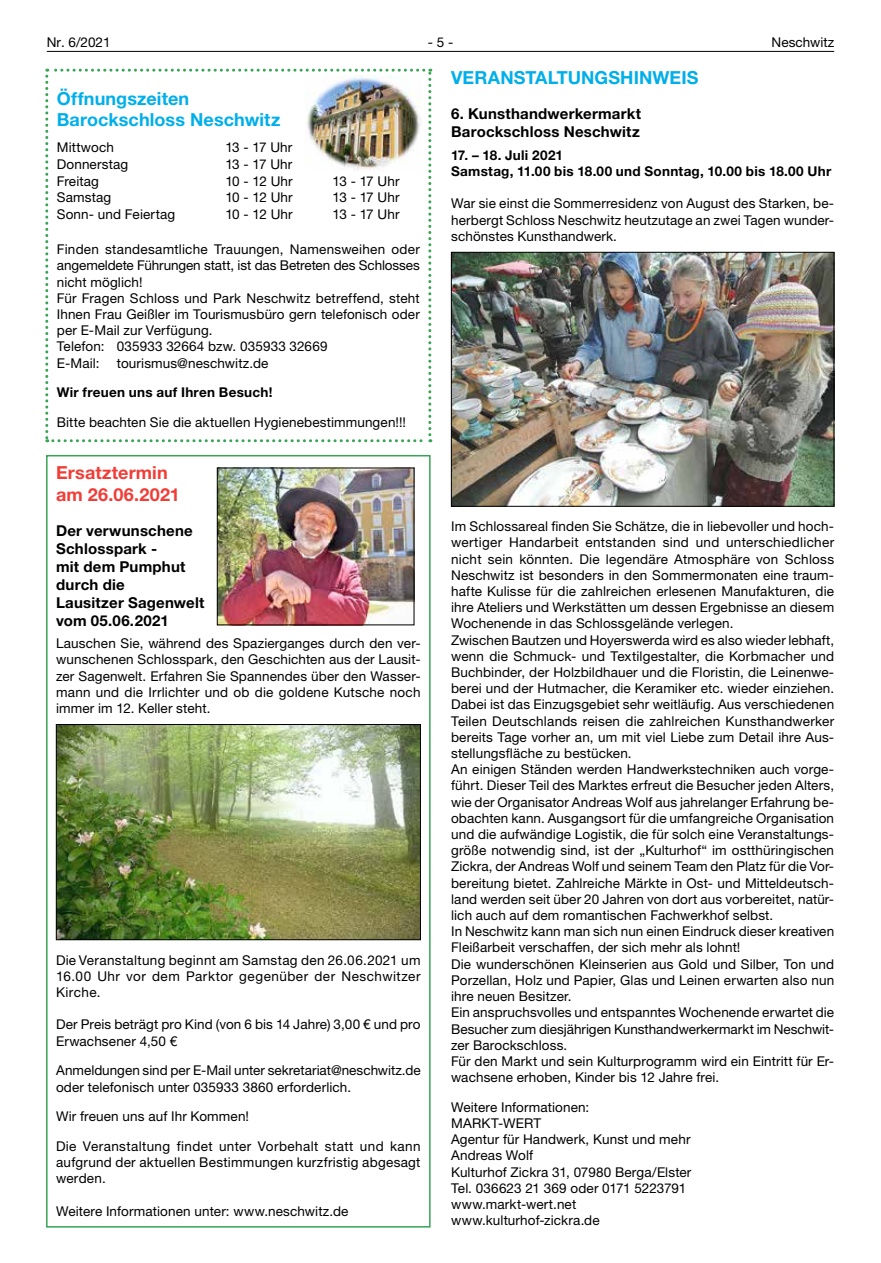
<style>
.page{position:relative;width:881px;height:1263px;background:#fff}
.page>*{position:absolute;margin:0;border:0;box-sizing:border-box;transform-origin:0 0}
.t1{font:700 18px/21.6px "Helvetica Neue LT";letter-spacing:.005em;color:#00afea}
.t2{font:700 18px/21.6px "Helvetica Neue LT";letter-spacing:.01em;color:#f13d37}
.t3{font:700 15px/18px "Helvetica Neue LT";letter-spacing:.015em;color:#000}
.t4{font:13.5px/16.2px "Helvetica Neue LT";letter-spacing:.01em;color:#000}
.t5{font:700 13.5px/16.2px "Helvetica Neue LT";letter-spacing:.02em;color:#000}
</style>
<div class="page">
<hr style="left:47px;top:51px;width:786px;height:1px;background:#000">
<svg style="left:45px;top:69px;width:386px;height:373px"></svg>
<img style="left:305px;top:76px;width:116px;height:94px">
<img style="left:58px;top:726px;width:360px;height:212px">
<div style="left:56px;top:724px;width:364px;height:216px;border:1px solid #000"></div>
<div style="left:46px;top:455px;width:384px;height:772px;border:2px solid #38a555"></div>
<img style="left:219px;top:470px;width:193px;height:153px">
<img style="left:453px;top:254px;width:378px;height:250px">
<div style="left:451px;top:252px;width:382px;height:254px;border:1px solid #000"></div>
<p class="t4" style="left:47px;top:34px;width:65px">Nr. 6/2021</p>
<p class="t4" style="left:427px;top:34px;width:27px">- 5 -</p>
<p class="t4" style="left:771px;top:34px;width:64px">Neschwitz</p>
<h1 class="t1" style="left:57px;top:87px;width:225px">Öffnungszeiten<br>Barockschloss Neschwitz</h1>
<p class="t4" style="left:57px;top:139px;width:59px">Mittwoch</p>
<p class="t4" style="left:225px;top:139px;width:68px">13 - 17 Uhr</p>
<p class="t4" style="left:57px;top:156px;width:73px">Donnerstag</p>
<p class="t4" style="left:225px;top:156px;width:68px">13 - 17 Uhr</p>
<p class="t4" style="left:57px;top:173px;width:44px">Freitag</p>
<p class="t4" style="left:225px;top:173px;width:69px">10 - 12 Uhr</p>
<p class="t4" style="left:332px;top:173px;width:68px">13 - 17 Uhr</p>
<p class="t4" style="left:57px;top:189px;width:56px">Samstag</p>
<p class="t4" style="left:225px;top:189px;width:69px">10 - 12 Uhr</p>
<p class="t4" style="left:332px;top:189px;width:68px">13 - 17 Uhr</p>
<p class="t4" style="left:57px;top:206px;width:120px">Sonn- und Feiertag</p>
<p class="t4" style="left:225px;top:206px;width:69px">10 - 12 Uhr</p>
<p class="t4" style="left:332px;top:206px;width:68px">13 - 17 Uhr</p>
<p class="t4" style="left:57px;top:241px;width:364px">Finden standesamtliche Trauungen, Namensweihen oder angemeldete Führungen statt, ist das Betreten des Schlosses nicht möglich!<br>Für Fragen Schloss und Park Neschwitz betreffend, steht Ihnen Frau Geißler im Tourismusbüro gern telefonisch oder per E-Mail zur Verfügung.<br>Telefon: 035933 32664 bzw. 035933 32669<br>E-Mail:</p>
<p class="t4" style="left:117px;top:354px;width:153px">tourismus@neschwitz.de</p>
<p class="t5" style="left:57px;top:384px;width:217px">Wir freuen uns auf Ihren Besuch!</p>
<p class="t4" style="left:57px;top:414px;width:350px">Bitte beachten Sie die aktuellen Hygienebestimmungen!!!</p>
<h1 class="t2" style="left:56px;top:461px;width:125px">Ersatztermin am 26.06.2021</h1>
<p class="t3" style="left:56px;top:521px;width:150px">Der verwunschene<br>Schlosspark -<br>mit dem Pumphut durch die<br>Lausitzer Sagenwelt vom 05.06.2021</p>
<p class="t4" style="left:56px;top:635px;width:366px;text-align:justify">Lauschen Sie, während des Spazierganges durch den ver&shy;wunschenen Schlosspark, den Geschichten aus der Lausit&shy;zer Sagenwelt. Erfahren Sie Spannendes über den Wasser&shy;mann und die Irrlichter und ob die goldene Kutsche noch immer im 12. Keller steht.</p>
<p class="t4" style="left:56px;top:951px;width:366px;text-align:justify">Die Veranstaltung beginnt am Samstag den 26.06.2021 um 16.00 Uhr vor dem Parktor gegenüber der Neschwitzer Kirche.</p>
<p class="t4" style="left:56px;top:1016px;width:366px">Der Preis beträgt pro Kind (von 6 bis 14 Jahre) 3,00 € und pro<br>Erwachsener 4,50 €</p>
<p class="t4" style="left:56px;top:1062px;width:366px">Anmeldungen sind per E-Mail unter sekretariat@neschwitz.de oder telefonisch unter 035933 3860 erforderlich.</p>
<p class="t4" style="left:56px;top:1108px;width:194px">Wir freuen uns auf Ihr Kommen!</p>
<p class="t4" style="left:56px;top:1138px;width:366px;text-align:justify">Die Veranstaltung findet unter Vorbehalt statt und kann aufgrund der aktuellen Bestimmungen kurzfristig abgesagt werden.</p>
<p class="t4" style="left:56px;top:1203px;width:294px">Weitere Informationen unter: www.neschwitz.de</p>
<h1 class="t1" style="left:451px;top:67px;width:249px">VERANSTALTUNGSHINWEIS</h1>
<p class="t3" style="left:451px;top:105px;width:191px">6. Kunsthandwerkermarkt<br>Barockschloss Neschwitz</p>
<p class="t5" style="left:451px;top:147px;width:381px">17. – 18. Juli 2021<br>Samstag, 11.00 bis 18.00 und Sonntag, 10.00 bis 18.00 Uhr</p>
<p class="t4" style="left:451px;top:195px;width:384px;text-align:justify">War sie einst die Sommerresidenz von August des Starken, be&shy;herbergt Schloss Neschwitz heutzutage an zwei Tagen wunder&shy;schönstes Kunsthandwerk.</p>
<p class="t4" style="left:451px;top:518px;width:384px">Im Schlossareal finden Sie Schätze, die in liebevoller und hoch&shy;wertiger Handarbeit entstanden sind und unterschiedlicher nicht sein könnten. Die legendäre Atmosphäre von Schloss Neschwitz ist besonders in den Sommermonaten eine traum&shy;hafte Kulisse für die zahlreichen erlesenen Manufakturen, die ihre Ateliers und Werkstätten um dessen Ergebnisse an diesem Wochenende in das Schlossgelände verlegen.<br>Zwischen Bautzen und Hoyerswerda wird es also wieder lebhaft, wenn die Schmuck- und Textilgestalter, die Korbmacher und Buchbinder, der Holzbildhauer und die Floristin, die Leinenwe&shy;berei und der Hutmacher, die Keramiker etc. wieder einziehen.<br>Dabei ist das Einzugsgebiet sehr weitläufig. Aus verschiedenen Teilen Deutschlands reisen die zahlreichen Kunsthandwerker bereits Tage vorher an, um mit viel Liebe zum Detail ihre Aus&shy;stellungsfläche zu bestücken.<br>An einigen Ständen werden Handwerkstechniken auch vorge&shy;führt. Dieser Teil des Marktes erfreut die Besucher jeden Alters, wie der Organisator Andreas Wolf aus jahrelanger Erfahrung be&shy;obachten kann. Ausgangsort für die umfangreiche Organisation und die aufwändige Logistik, die für solch eine Veranstaltungs&shy;größe notwendig sind, ist der „Kulturhof“ im ostthüringischen Zickra, der Andreas Wolf und seinem Team den Platz für die Vor&shy;bereitung bietet. Zahlreiche Märkte in Ost- und Mitteldeutsch&shy;land werden seit über 20 Jahren von dort aus vorbereitet, natür&shy;lich auch auf dem romantischen Fachwerkhof selbst.<br>In Neschwitz kann man sich nun einen Eindruck dieser kreativen Fleißarbeit verschaffen, der sich mehr als lohnt!<br>Die wunderschönen Kleinserien aus Gold und Silber, Ton und Porzellan, Holz und Papier, Glas und Leinen erwarten also nun ihre neuen Besitzer.<br>Ein anspruchsvolles und entspanntes Wochenende erwartet die Besucher zum diesjährigen Kunsthandwerkermarkt im Neschwit&shy;zer Barockschloss.<br>Für den Markt und sein Kulturprogramm wird ein Eintritt für Er&shy;wachsene erhoben, Kinder bis 12 Jahre frei.</p>
<p class="t4" style="left:451px;top:1099px;width:242px">Weitere Informationen:<br>MARKT-WERT<br>Agentur für Handwerk, Kunst und mehr<br>Andreas Wolf<br>Kulturhof Zickra 31, 07980 Berga/Elster<br>Tel. 036623 21 369 oder 0171 5223791 www.markt-wert.net www.kulturhof-zickra.de</p>
</div>
